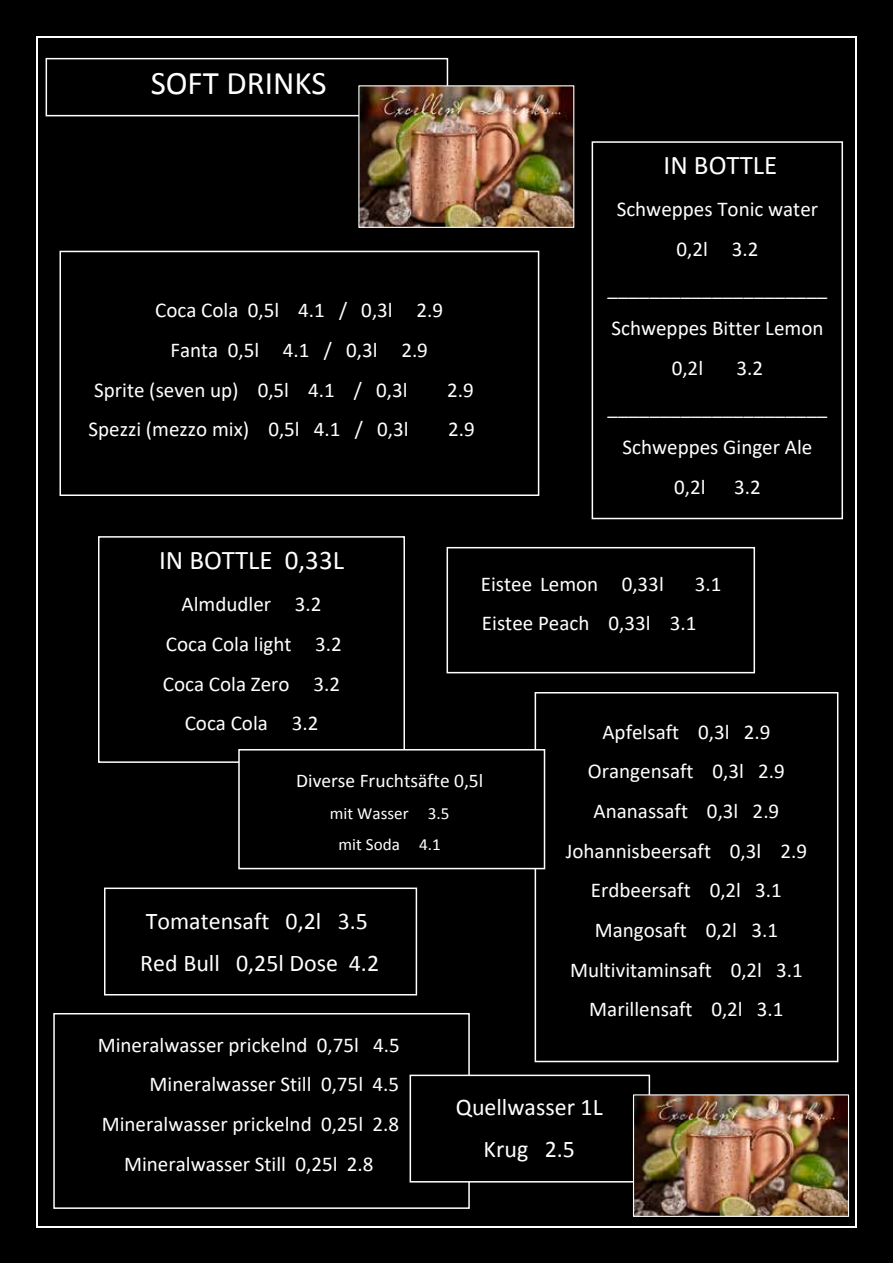
<style>
.page{position:relative;width:893px;height:1263px;background:#000}
.page>*{position:absolute;margin:0;border:0;box-sizing:border-box;transform-origin:0 0}
.t1{font:33px "Calibri";color:#fff}
.t2{font:27px "Calibri";color:#fff}
.t3{font:24px/41.7px "Calibri";color:#fff;text-align:center}
.t4{font:21.15px "Calibri";color:#fff}
.t5{font:21px/39.8px "Calibri";color:#fff;text-align:center}
.t6{font:19.35px "Calibri";color:#fff}
.t7{font:17.1px/30.8px "Calibri";color:#fff;text-align:center}
</style>
<div class="page">
<div style="left:53px;top:1013px;width:417px;height:196px;border:2px solid #fff"></div>
<div style="left:410px;top:1075px;width:239px;height:107px;background:#000"></div>
<div style="left:410px;top:1074px;width:240px;height:108px;border:2px solid #fff"></div>
<div style="left:46px;top:58px;width:402px;height:58px;border:2px solid #fff"></div>
<img style="left:635px;top:1096px;width:212px;height:119px">
<div style="left:633px;top:1094px;width:216px;height:123px;border:1px solid #fff"></div>
<img style="left:360px;top:87px;width:212px;height:139px">
<div style="left:358px;top:85px;width:216px;height:143px;border:1px solid #fff"></div>
<div style="left:60px;top:251px;width:479px;height:245px;border:2px solid #fff"></div>
<div style="left:592px;top:141px;width:251px;height:378px;border:2px solid #fff"></div>
<img style="left:593px;top:148px;width:248px;height:364px">
<div style="left:98px;top:536px;width:307px;height:227px;border:2px solid #fff"></div>
<div style="left:535px;top:692px;width:303px;height:370px;border:2px solid #fff"></div>
<div style="left:447px;top:547px;width:308px;height:126px;border:2px solid #fff"></div>
<div style="left:239px;top:750px;width:305px;height:118px;background:#000"></div>
<div style="left:238px;top:749px;width:307px;height:120px;border:2px solid #fff"></div>
<div style="left:104px;top:887px;width:313px;height:108px;border:2px solid #fff"></div>
<hr style="left:37px;top:36px;width:819px;height:1px;background:#fff">
<hr style="left:36px;top:37px;width:1px;height:1189px;background:#fff">
<hr style="left:856px;top:37px;width:1px;height:1189px;background:#fff">
<hr style="left:37px;top:1226px;width:819px;height:1px;background:#fff">
<h1 class="t1" style="left:151px;top:62px;width:178px">SOFT DRINKS</h1>
<p class="t5" style="left:155px;top:290px;width:289px">Coca Cola 0,5l 4.1 / 0,3l 2.9</p>
<p class="t5" style="left:170px;top:330px;width:259px">Fanta 0,5l 4.1 / 0,3l 2.9</p>
<p class="t5" style="left:94px;top:370px;width:315px">Sprite (seven up) 0,5l 4.1 / 0,3l</p>
<p class="t5" style="left:447px;top:369px;width:28px">2.9</p>
<p class="t5" style="left:89px;top:409px;width:322px">Spezzi (mezzo mix) 0,5l 4.1 / 0,3l</p>
<p class="t5" style="left:448px;top:408px;width:28px">2.9</p>
<p class="t2" style="left:664px;top:146px;width:115px">IN BOTTLE</p>
<p class="t5" style="left:608px;top:189px;width:221px">Schweppes Tonic water<br>0,2l 3.2 _____________________<br>Schweppes Bitter Lemon</p>
<p class="t4" style="left:672px;top:353px;width:33px">0,2l</p>
<p class="t4" style="left:736px;top:353px;width:28px">3.2</p>
<p class="t5" style="left:608px;top:387px;width:221px">_____________________</p>
<p class="t5" style="left:622px;top:426px;width:191px">Schweppes Ginger Ale</p>
<p class="t5" style="left:674px;top:466px;width:33px">0,2l</p>
<p class="t5" style="left:734px;top:466px;width:28px">3.2</p>
<p class="t2" style="left:159px;top:541px;width:187px">IN BOTTLE 0,33L</p>
<p class="t5" style="left:163px;top:584px;width:181px">Almdudler 3.2<br>Coca Cola light 3.2<br>Coca Cola Zero 3.2<br>Coca Cola 3.2</p>
<p class="t5" style="left:481px;top:563px;width:184px">Eistee Lemon 0,33l</p>
<p class="t5" style="left:482px;top:563px;width:241px;text-align:left;text-indent:213px">3.1<br>Eistee Peach 0,33l 3.1</p>
<p class="t5" style="left:566px;top:711px;width:243px">Apfelsaft 0,3l 2.9<br>Orangensaft 0,3l 2.9<br>Ananassaft 0,3l 2.9<br>Johannisbeersaft 0,3l 2.9<br>Erdbeersaft 0,2l 3.1<br>Mangosaft 0,2l 3.1<br>Multivitaminsaft 0,2l 3.1<br>Marillensaft 0,2l 3.1</p>
<p class="t6" style="left:296px;top:769px;width:188px">Diverse Fruchtsäfte 0,5l</p>
<p class="t7" style="left:330px;top:797px;width:121px">mit Wasser 3.5 mit Soda 4.1</p>
<p class="t3" style="left:140px;top:899px;width:240px;text-align:left">Tomatensaft 0,2l 3.5<br>Red Bull 0,25l Dose 4.2</p>
<p class="t5" style="left:98px;top:1024px;width:304px">Mineralwasser prickelnd 0,75l 4.5</p>
<p class="t5" style="left:150px;top:1064px;width:251px">Mineralwasser Still 0,75l 4.5</p>
<p class="t5" style="left:102px;top:1104px;width:299px">Mineralwasser prickelnd 0,25l 2.8</p>
<p class="t5" style="left:124px;top:1143px;width:251px">Mineralwasser Still 0,25l 2.8</p>
<p class="t3" style="left:456px;top:1085px;width:148px">Quellwasser 1L<br>Krug 2.5</p>
</div>
